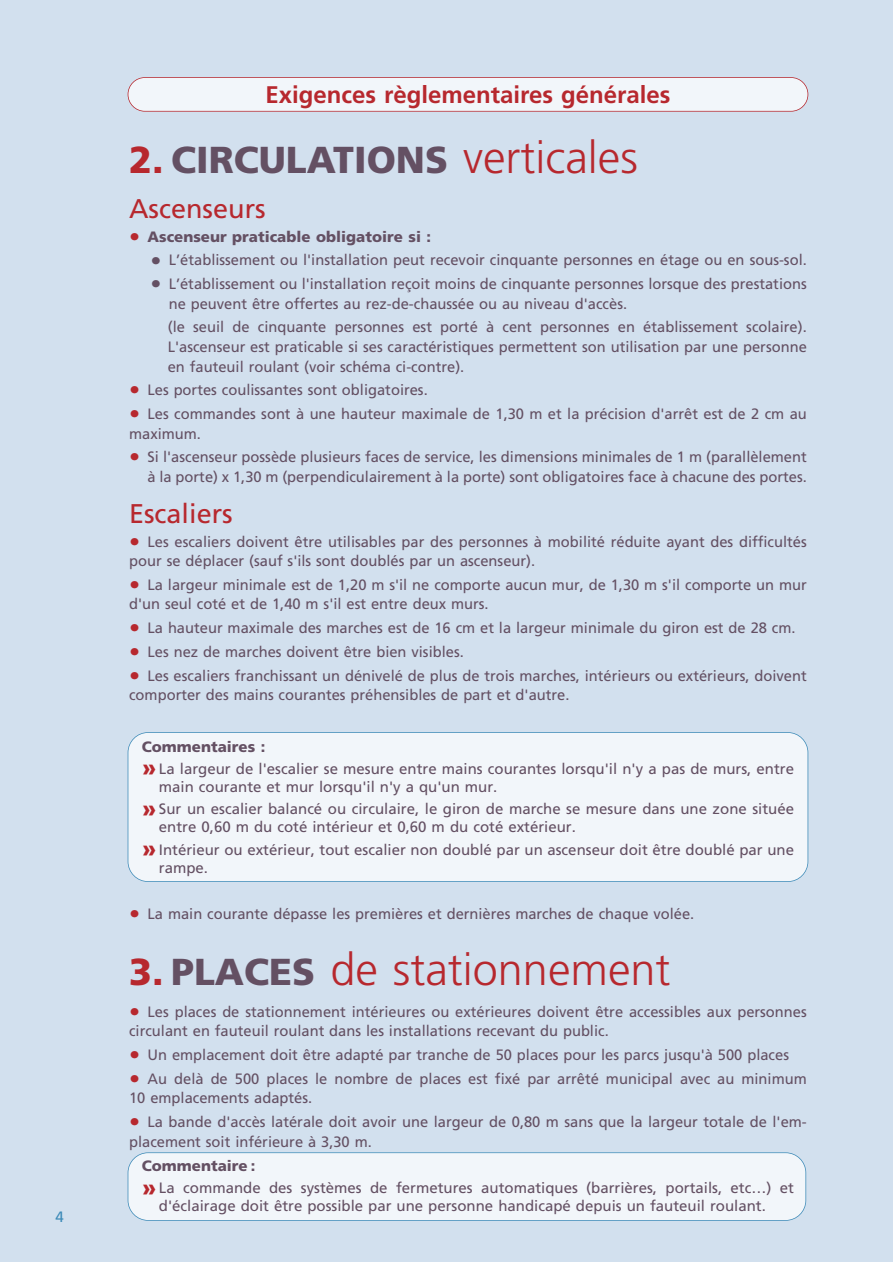
<style>
.page{position:relative;width:893px;height:1262px;background:#fff}
.page>*{position:absolute;margin:0;border:0;box-sizing:border-box;transform-origin:0 0}
.t1{font:300 45px "Frutiger";color:#b7282e}
.t2{font:900 37.5px "Frutiger";color:#645063}
.t3{font:27px "Frutiger";color:#b7282e}
.t4{font:700 24px "Frutiger";color:#b7282e}
.t5{font:15px/19.5px "Frutiger";color:#645063}
.t6{font:900 15px "Frutiger";color:#645063}
.t7{font:15px "Frutiger";color:#3e8bb8}
.s1{color:#b7282e}
.s2{font-weight:300;font-size:45px;color:#b7282e}
.s3{font-size:21px;color:#b7282e}
.s4{font-weight:900;font-size:21px}
.s5{font-weight:900;font-size:21px;color:#d2e0ee}
.s6{font-weight:900;font-size:21px;color:#b7282e}
.s7{font-weight:900}
.s8{font-weight:900;font-size:24px;color:#b7282e}
.s9{font-weight:900;font-size:37.5px}
.s10{font-weight:900;font-size:37.5px;color:#645063}
</style>
<div class="page">
<div style="left:0;top:0;width:892px;height:1262px;background:#d2e0ee"></div>
<div style="left:128px;top:1152px;width:677px;height:68px;background:#f2f6fa;border-radius:20px"></div>
<div style="left:128px;top:1152px;width:678px;height:68px;border:2px solid #3e8bb8;border-radius:21px"></div>
<div style="left:128px;top:78px;width:679px;height:33px;background:#f2f6fa;border-radius:17px"></div>
<div style="left:128px;top:77px;width:680px;height:35px;border:2px solid #b7282e;border-radius:17px"></div>
<div style="left:128px;top:732px;width:679px;height:149px;background:#f2f6fa;border-radius:20px"></div>
<div style="left:128px;top:732px;width:680px;height:150px;border:2px solid #3e8bb8;border-radius:21px"></div>
<p class="t7" style="left:55px;top:1210px;width:10px">4</p>
<h3 class="t4" style="left:265px;top:85px;width:406px">Exigences règlementaires générales</h3>
<h2 class="t2" style="left:129px;top:145px;width:510px"><span class="s1">2.</span> CIRCULATIONS <span class="s2">verticales</span></h2>
<h3 class="t3" style="left:129px;top:198px;width:138px">Ascenseurs</h3>
<p class="t6" style="left:129px;top:230px;width:303px"><span class="s3">•</span> Ascenseur praticable obligatoire si :</p>
<p class="t5" style="left:150px;top:252px;width:658px"><span class="s4">•</span> L’établissement ou l'installation peut recevoir cinquante personnes en étage ou en sous-sol.</p>
<p class="t5" style="left:169px;top:275px;width:639px;text-indent:-18px"><span class="s4">•</span> L’établissement ou l'installation reçoit moins de cinquante personnes lorsque des prestations ne peuvent être offertes au rez-de-chaussée ou au niveau d'accès.</p>
<p class="t5" style="left:168px;top:319px;width:640px;text-align:justify;text-indent:-17px"><span class="s5">•</span> (le seuil de cinquante personnes est porté à cent personnes en établissement scolaire).<br>L'ascenseur est praticable si ses caractéristiques permettent son utilisation par une personne en fauteuil roulant (voir schéma ci-contre).</p>
<p class="t5" style="left:129px;top:381px;width:300px"><span class="s6">•</span> Les portes coulissantes sont obligatoires.</p>
<p class="t5" style="left:129px;top:405px;width:679px"><span class="s6">•</span> Les commandes sont à une hauteur maximale de 1,30 m et la précision d'arrêt est de 2 cm au maximum.</p>
<p class="t5" style="left:129px;top:448px;width:679px;text-align:right"><span class="s6">•</span> Si l'ascenseur possède plusieurs faces de service, les dimensions minimales de 1 m (parallèlement à la porte) x 1,30 m (perpendiculairement à la porte) sont obligatoires face à chacune des portes.</p>
<h3 class="t3" style="left:129px;top:502px;width:105px">Escaliers</h3>
<p class="t5" style="left:129px;top:533px;width:679px"><span class="s6">•</span> Les escaliers doivent être utilisables par des personnes à mobilité réduite ayant des difficultés pour se déplacer (sauf s'ils sont doublés par un ascenseur).</p>
<p class="t5" style="left:129px;top:576px;width:679px"><span class="s6">•</span> La largeur minimale est de 1,20 m s'il ne comporte aucun mur, de 1,30 m s'il comporte un mur d'un seul coté et de 1,40 m s'il est entre deux murs.</p>
<p class="t5" style="left:129px;top:619px;width:668px"><span class="s6">•</span> La hauteur maximale des marches est de 16 cm et la largeur minimale du giron est de 28 cm.</p>
<p class="t5" style="left:129px;top:643px;width:336px"><span class="s6">•</span> Les nez de marches doivent être bien visibles.</p>
<p class="t5" style="left:129px;top:667px;width:679px"><span class="s6">•</span> Les escaliers franchissant un dénivelé de plus de trois marches, intérieurs ou extérieurs, doivent comporter des mains courantes préhensibles de part et d'autre.</p>
<p class="t5" style="left:142px;top:736px;width:653px;line-height:22.2px"><span class="s7">Commentaires :<br></span><span class="s8">»</span> La largeur de l'escalier se mesure entre mains courantes lorsqu'il n'y a pas de murs, entre</p>
<p class="t5" style="left:142px;top:777px;width:653px;line-height:22.2px;text-indent:17px">main courante et mur lorsqu'il n'y a qu'un mur.<br><span class="s8">»</span> Sur un escalier balancé ou circulaire, le giron de marche se mesure dans une zone située</p>
<p class="t5" style="left:142px;top:817px;width:653px;line-height:22.2px;text-indent:17px">entre 0,60 m du coté intérieur et 0,60 m du coté extérieur.<br><span class="s8">»</span> Intérieur ou extérieur, tout escalier non doublé par un ascenseur doit être doublé par une</p>
<p class="t5" style="left:159px;top:858px;width:51px">rampe.</p>
<p class="t5" style="left:129px;top:905px;width:566px"><span class="s6">•</span> La main courante dépasse les premières et dernières marches de chaque volée.</p>
<h1 class="t1" style="left:129px;top:950px;width:543px"><span class="s9">3.</span> <span class="s10">PLACES</span> de stationnement</h1>
<p class="t5" style="left:129px;top:1003px;width:679px"><span class="s6">•</span> Les places de stationnement intérieures ou extérieures doivent être accessibles aux personnes circulant en fauteuil roulant dans les installations recevant du public.</p>
<p class="t5" style="left:129px;top:1046px;width:661px"><span class="s6">•</span> Un emplacement doit être adapté par tranche de 50 places pour les parcs jusqu'à 500 places</p>
<p class="t5" style="left:129px;top:1070px;width:679px"><span class="s6">•</span> Au delà de 500 places le nombre de places est fixé par arrêté municipal avec au minimum<br>10 emplacements adaptés.</p>
<p class="t5" style="left:129px;top:1113px;width:679px"><span class="s6">•</span> La bande d'accès latérale doit avoir une largeur de 0,80 m sans que la largeur totale de l'em&shy;placement soit inférieure à 3,30 m.</p>
<p class="t5" style="left:142px;top:1156px;width:653px;line-height:22.2px"><span class="s7">Commentaire :<br></span><span class="s8">»</span> La commande des systèmes de fermetures automatiques (barrières, portails, etc…) et</p>
<p class="t5" style="left:159px;top:1197px;width:608px">d'éclairage doit être possible par une personne handicapé depuis un fauteuil roulant.</p>
</div>
